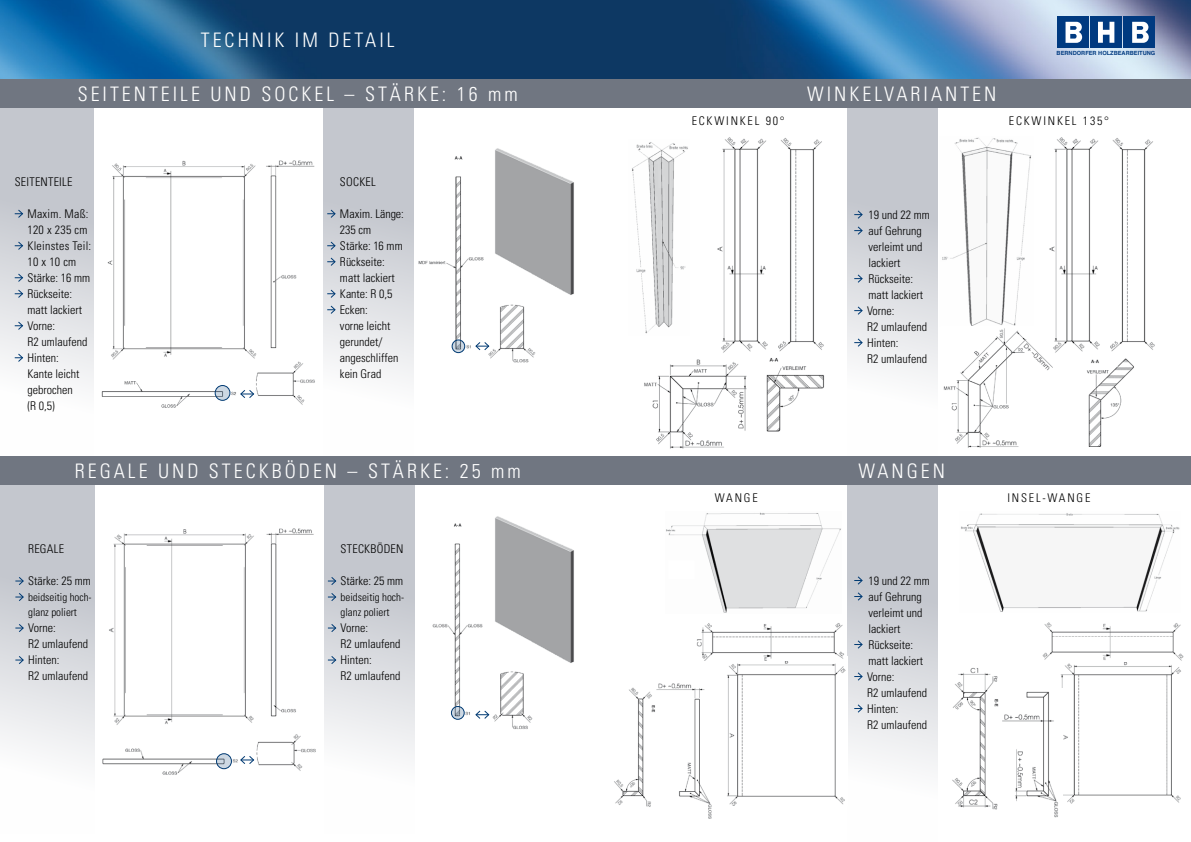
<style>
.page{position:relative;width:1191px;height:842px;background:#fff}
.page>*{position:absolute;margin:0;border:0;box-sizing:border-box;transform-origin:0 0}
.t1{font:300 condensed 20px "Univers";letter-spacing:.15em;color:#fff}
.t2{font:300 condensed 12px/16px "Univers";color:#000}
.t3{font:300 condensed 11px/15px "Univers";color:#000}
.t4{font:700 5.7px "Helvetica";color:#003a80}
</style>
<div class="page">
<img style="left:942px;top:137px;width:89px;height:189px">
<img style="left:632px;top:142px;width:56px;height:192px">
<div style="left:847px;top:108px;width:90px;height:349px;background:linear-gradient(to bottom,#b7bac3,#fff)"></div>
<div style="left:323px;top:108px;width:91px;height:349px;background:linear-gradient(to bottom,#b7bac3,#fff)"></div>
<div style="left:324px;top:485px;width:90px;height:349px;background:linear-gradient(to bottom,#b7bac3,#fff)"></div>
<div style="left:0;top:108px;width:94px;height:349px;background:linear-gradient(to bottom,#b7bac3,#fff)"></div>
<div style="left:0;top:485px;width:94px;height:349px;background:linear-gradient(to bottom,#b7bac3,#fff)"></div>
<div style="left:847px;top:485px;width:90px;height:357px;background:linear-gradient(to bottom,#b6bac3,#fff)"></div>
<img style="left:0;top:0;width:1191px;height:79px">
<div style="left:1057px;top:17px;width:31px;height:31px;background:#003a80"></div>
<div style="left:1090px;top:17px;width:31px;height:31px;background:#003a80"></div>
<svg style="left:1098px;top:22px;width:16px;height:21px"></svg>
<svg style="left:1065px;top:22px;width:17px;height:21px"></svg>
<div style="left:1123px;top:17px;width:31px;height:31px;background:#003a80"></div>
<svg style="left:1132px;top:22px;width:16px;height:21px"></svg>
<img style="left:109px;top:529px;width:145px;height:196px">
<img style="left:266px;top:528px;width:48px;height:189px">
<img style="left:256px;top:734px;width:60px;height:37px">
<img style="left:107px;top:160px;width:150px;height:200px">
<img style="left:266px;top:160px;width:49px;height:189px">
<svg style="left:240px;top:390px;width:15px;height:8px"></svg>
<img style="left:101px;top:381px;width:135px;height:26px">
<svg style="left:215px;top:385px;width:15px;height:15px"></svg>
<div style="left:215px;top:385px;width:15px;height:16px;border:1px solid #003a73;border-radius:50%"></div>
<img style="left:256px;top:361px;width:59px;height:44px">
<img style="left:418px;top:156px;width:66px;height:198px">
<svg style="left:452px;top:340px;width:13px;height:13px"></svg>
<div style="left:452px;top:340px;width:13px;height:13px;border:1px solid #003a73;border-radius:50%"></div>
<img style="left:489px;top:304px;width:46px;height:59px">
<img style="left:495px;top:148px;width:79px;height:147px">
<svg style="left:474px;top:341px;width:16px;height:10px"></svg>
<div style="left:0;top:457px;width:595px;height:28px;background:#707681"></div>
<div style="left:595px;top:457px;width:596px;height:28px;background:#707681"></div>
<div style="left:0;top:79px;width:595px;height:29px;background:#707681"></div>
<div style="left:595px;top:79px;width:596px;height:29px;background:#707681"></div>
<img style="left:103px;top:748px;width:135px;height:27px">
<svg style="left:216px;top:754px;width:15px;height:15px"></svg>
<div style="left:216px;top:753px;width:16px;height:16px;border:1px solid #003a73;border-radius:50%"></div>
<img style="left:492px;top:671px;width:41px;height:58px">
<img style="left:495px;top:516px;width:79px;height:147px">
<img style="left:432px;top:523px;width:51px;height:197px">
<svg style="left:451px;top:706px;width:13px;height:13px"></svg>
<div style="left:451px;top:706px;width:13px;height:14px;border:1px solid #003a73;border-radius:50%"></div>
<svg style="left:474px;top:709px;width:16px;height:11px"></svg>
<img style="left:717px;top:137px;width:51px;height:216px">
<img style="left:778px;top:138px;width:46px;height:214px">
<img style="left:1110px;top:138px;width:45px;height:214px">
<img style="left:644px;top:359px;width:103px;height:90px">
<img style="left:943px;top:328px;width:109px;height:120px">
<img style="left:766px;top:358px;width:58px;height:74px">
<img style="left:1086px;top:358px;width:48px;height:89px">
<svg style="left:854px;top:209px;width:9px;height:27px"></svg>
<svg style="left:854px;top:273px;width:9px;height:11px"></svg>
<svg style="left:854px;top:305px;width:9px;height:11px"></svg>
<svg style="left:854px;top:337px;width:9px;height:11px"></svg>
<svg style="left:327px;top:209px;width:9px;height:10px"></svg>
<svg style="left:327px;top:241px;width:9px;height:10px"></svg>
<svg style="left:327px;top:257px;width:9px;height:10px"></svg>
<svg style="left:327px;top:289px;width:9px;height:10px"></svg>
<svg style="left:327px;top:305px;width:9px;height:10px"></svg>
<svg style="left:328px;top:576px;width:9px;height:10px"></svg>
<svg style="left:328px;top:592px;width:9px;height:10px"></svg>
<svg style="left:328px;top:623px;width:9px;height:10px"></svg>
<svg style="left:328px;top:655px;width:9px;height:10px"></svg>
<svg style="left:15px;top:209px;width:9px;height:10px"></svg>
<svg style="left:15px;top:241px;width:9px;height:10px"></svg>
<svg style="left:15px;top:273px;width:9px;height:10px"></svg>
<svg style="left:15px;top:289px;width:9px;height:10px"></svg>
<svg style="left:15px;top:321px;width:9px;height:10px"></svg>
<svg style="left:15px;top:353px;width:9px;height:10px"></svg>
<svg style="left:15px;top:576px;width:10px;height:10px"></svg>
<svg style="left:15px;top:592px;width:10px;height:10px"></svg>
<svg style="left:15px;top:623px;width:10px;height:10px"></svg>
<svg style="left:15px;top:655px;width:10px;height:10px"></svg>
<svg style="left:854px;top:575px;width:9px;height:27px"></svg>
<svg style="left:854px;top:639px;width:9px;height:11px"></svg>
<svg style="left:854px;top:671px;width:9px;height:11px"></svg>
<svg style="left:854px;top:703px;width:9px;height:11px"></svg>
<img style="left:727px;top:660px;width:119px;height:145px">
<img style="left:696px;top:623px;width:148px;height:37px">
<img style="left:656px;top:683px;width:56px;height:136px">
<img style="left:614px;top:688px;width:41px;height:119px">
<img style="left:1060px;top:662px;width:121px;height:142px">
<img style="left:1042px;top:622px;width:142px;height:39px">
<img style="left:1003px;top:689px;width:59px;height:129px">
<img style="left:952px;top:668px;width:47px;height:142px">
<svg style="left:240px;top:756px;width:15px;height:8px"></svg>
<img style="left:666px;top:512px;width:175px;height:101px">
<img style="left:961px;top:513px;width:219px;height:99px">
<img style="left:1048px;top:137px;width:52px;height:216px">
<h1 class="t1" style="left:201px;top:28px;width:153px">Technik im Detail</h1>
<h1 class="t1" style="left:78px;top:82px;width:24px">Seite</h1>
<h1 class="t1" style="left:134px;top:82px;width:27px">nteile</h1>
<h1 class="t1" style="left:210px;top:82px;width:103px">und so ckel</h1>
<h1 class="t1" style="left:344px;top:82px;width:72px">– St ärke</h1>
<h1 class="t1" style="left:442px;top:82px;width:77px">: 16 mm</h1>
<h1 class="t1" style="left:807px;top:82px;width:55px">Winkelvaria</h1>
<h1 class="t1" style="left:945px;top:82px;width:53px">nten</h1>
<p class="t2" style="left:691px;top:113px;width:23px">Eckwi</p>
<p class="t2" style="left:730px;top:113px;width:17px">nkel</p>
<p class="t2" style="left:765px;top:113px;width:21px">90°</p>
<p class="t4" style="left:1056px;top:48px;width:100px">BERNDORFER HOLZBEARBEITUNG</p>
<p class="t2" style="left:1009px;top:113px;width:23px">Eckwi</p>
<p class="t2" style="left:1047px;top:113px;width:17px">nkel</p>
<p class="t2" style="left:1082px;top:113px;width:28px">135°</p>
<p class="t2" style="left:15px;top:173px;width:12px">Seite</p>
<p class="t2" style="left:41px;top:173px;width:14px">nteile</p>
<p class="t2" style="left:27px;top:205px;width:65px">Maxim. Maß:<br>120 x 235 cm<br>Kleinstes Teil:<br>10 x 10 cm<br>Stärke: 16 mm<br>Rückseite: matt lackiert<br>Vorne:<br>R2 umlaufend<br>Hinten:<br>Kante leicht gebrochen<br>(R 0,5)</p>
<p class="t2" style="left:340px;top:173px;width:26px">SOckel</p>
<p class="t2" style="left:340px;top:205px;width:65px">Maxim. Länge:<br>235 cm<br>Stärke: 16 mm<br>Rückseite: matt lackiert<br>Kante: R 0,5<br>Ecken:<br>vorne leicht gerundet/ angeschliffen kein Grad</p>
<p class="t2" style="left:867px;top:206px;width:64px">19 und 22 mm auf Gehrung verleimt und lackiert<br>Rückseite: matt lackiert<br>Vorne:<br>R2 umlaufend<br>Hinten:<br>R2 umlaufend</p>
<h1 class="t1" style="left:75px;top:459px;width:13px">regale</h1>
<h1 class="t1" style="left:158px;top:459px;width:261px">und Ste ckb öden – St ärke</h1>
<h1 class="t1" style="left:445px;top:459px;width:77px">: 25 mm</h1>
<h1 class="t1" style="left:858px;top:459px;width:88px">Wangen</h1>
<p class="t2" style="left:28px;top:541px;width:13px">Regale</p>
<p class="t2" style="left:28px;top:573px;width:64px">Stärke: 25 mm</p>
<p class="t3" style="left:28px;top:590px;width:65px">beidseitig hoch&shy;glanz poliert</p>
<p class="t2" style="left:28px;top:620px;width:61px">Vorne:<br>R2 umlaufend<br>Hinten:<br>R2 umlaufend</p>
<p class="t2" style="left:341px;top:541px;width:64px">Steckböden</p>
<p class="t2" style="left:341px;top:573px;width:64px">Stärke: 25 mm</p>
<p class="t3" style="left:341px;top:590px;width:65px">beidseitig hoch&shy;glanz poliert</p>
<p class="t2" style="left:341px;top:620px;width:61px">Vorne:<br>R2 umlaufend<br>Hinten:<br>R2 umlaufend</p>
<p class="t2" style="left:715px;top:489px;width:37px">Wange</p>
<p class="t2" style="left:867px;top:572px;width:64px">19 und 22 mm auf Gehrung verleimt und lackiert<br>Rückseite: matt lackiert<br>Vorne:<br>R2 umlaufend<br>Hinten:<br>R2 umlaufend</p>
<p class="t2" style="left:1007px;top:489px;width:21px">Insel</p>
<p class="t2" style="left:1042px;top:489px;width:42px">-Wange</p>
</div>
